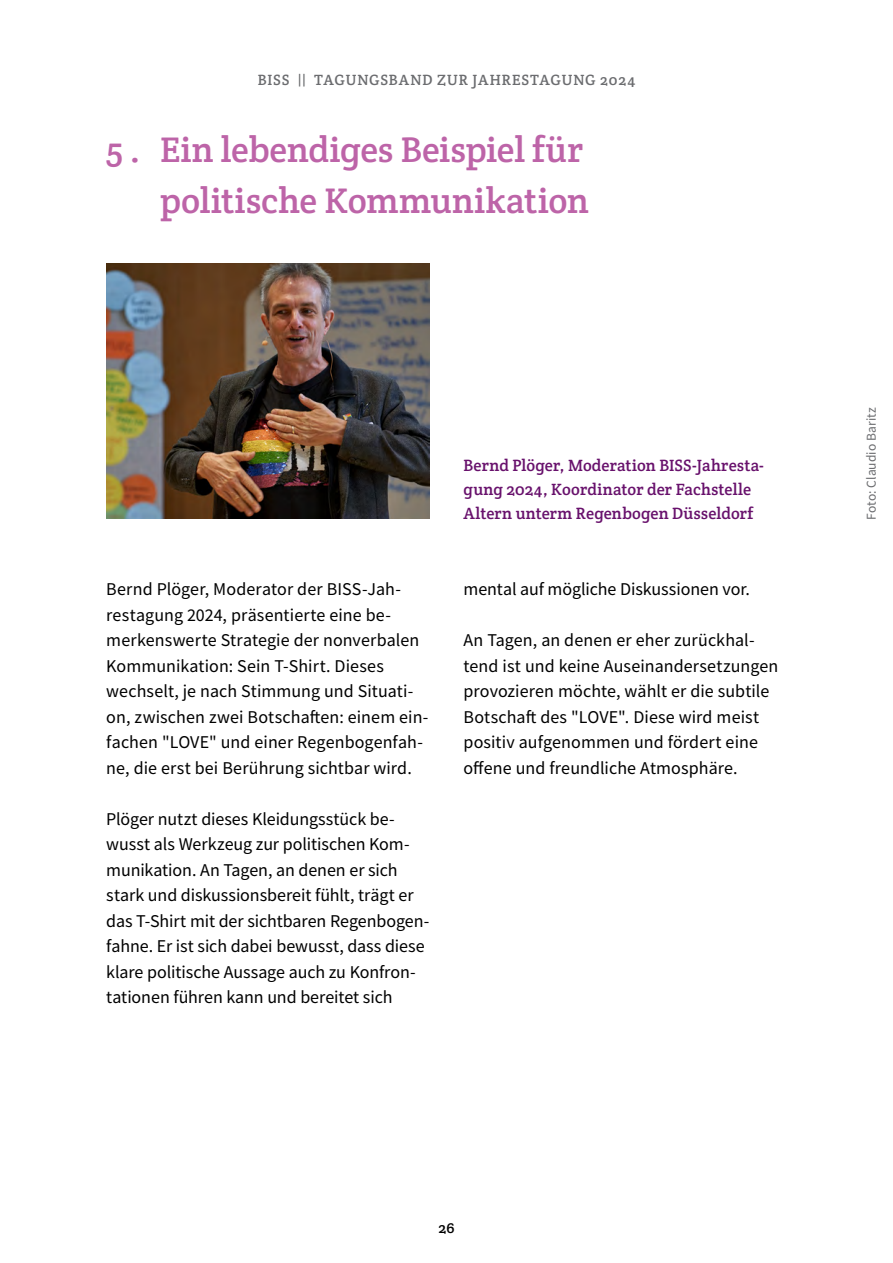
<style>
.page{position:relative;width:893px;height:1263px;background:#fff}
.page>*{position:absolute;margin:0;border:0;box-sizing:border-box;transform-origin:0 0}
.Headline{font:36px/51px "Crete Round";color:#bd64a8;text-align:right}
.Fließtext{font:18px/25.5px "Source Sans Variable";color:#000}
.Autor{font:16.5px/24px "Crete Round";letter-spacing:.005em;color:#68116c}
.t1{font:15px "Crete Round";letter-spacing:.055em;color:#6b6c6f}
.t2{font:15px "Crete Round";color:#000}
.Quelle{font:13.5px "Source Sans Variable";letter-spacing:.005em;color:#6b6c6f}
</style>
<div class="page">
<img style="left:106px;top:264px;width:323px;height:255px">
<p class="t1" style="left:258px;top:70px;width:379px">BISS || TAGUNGSBAND ZUR JAHRESTAGUNG 2024</p>
<p class="Headline" style="left:106px;top:123px;width:484px">5 . Ein lebendiges Beispiel für politische Kommunikation</p>
<p class="Fließtext" style="left:106px;top:576px;width:324px">Bernd Plöger, Moderator der BISS-Jah&shy;restagung 2024, präsentierte eine be&shy;merkenswerte Strategie der nonverbalen Kommunikation: Sein T-Shirt. Dieses wechselt, je nach Stimmung und Situati&shy;on, zwischen zwei Botschaften: einem ein&shy;fachen "LOVE" und einer Regenbogenfah&shy;ne, die erst bei Berührung sichtbar wird.</p>
<p class="Fließtext" style="left:106px;top:806px;width:325px">Plöger nutzt dieses Kleidungsstück be&shy;wusst als Werkzeug zur politischen Kom&shy;munikation. An Tagen, an denen er sich stark und diskussionsbereit fühlt, trägt er das T-Shirt mit der sichtbaren Regenbogen&shy;fahne. Er ist sich dabei bewusst, dass diese klare politische Aussage auch zu Konfron&shy;tationen führen kann und bereitet sich</p>
<p class="Autor" style="left:463px;top:453px;width:302px">Bernd Plöger, Moderation BISS-Jahresta&shy;gung 2024, Koordinator der Fachstelle<br>Altern unterm Regenbogen Düsseldorf</p>
<p class="Fließtext" style="left:463px;top:576px;width:288px">mental auf mögliche Diskussionen vor.</p>
<p class="Fließtext" style="left:463px;top:627px;width:316px">An Tagen, an denen er eher zurückhal&shy;tend ist und keine Auseinandersetzungen provozieren möchte, wählt er die subtile Botschaft des "LOVE". Diese wird meist positiv aufgenommen und fördert eine offene und freundliche Atmosphäre.</p>
<p class="t2" style="left:438px;top:1218px;width:18px">26</p>
<p class="Quelle" style="left:863px;top:519px;width:114px;rotate:-90deg">Foto: Claudio Baritz</p>
</div>
